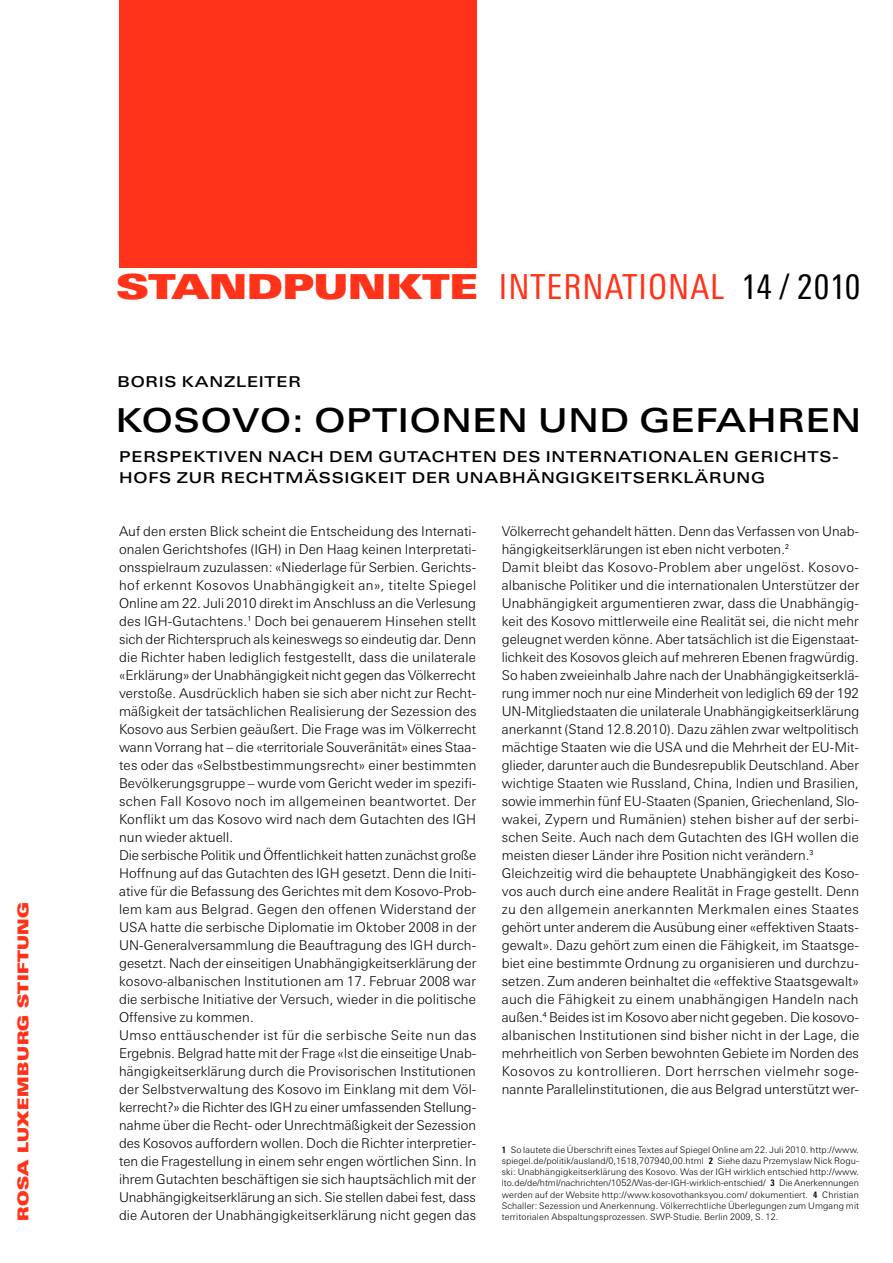
<style>
.page{position:relative;width:893px;height:1263px;background:#fff}
.page>*{position:absolute;margin:0;border:0;box-sizing:border-box;transform-origin:0 0}
.t1{font:condensed 34.5px "Linotype Univers";letter-spacing:.03em;color:#ff3319}
.t2{font:34.5px "Linotype Univers Extd X Black";color:#ff3319}
.t3{font:500 33px "Linotype Univers Extd";letter-spacing:.025em;color:#000}
.t4{font:500 15px/21px "Linotype Univers Extd";letter-spacing:.05em;color:#000}
.t5{font:15px "Linotype Univers Extd X Black";letter-spacing:.02em;color:#ff3319}
.t6{font:300 13.5px/18px "Linotype Univers Basic";letter-spacing:.005em;color:#000}
.t7{font:300 9px/11.2px "Linotype Univers Basic";letter-spacing:.015em;color:#000;text-align:justify}
.s1{color:#000}
.s2{font-family:"Linotype Univers";font-weight:700;font-stretch:condensed}
</style>
<div class="page">
<div style="left:119px;top:0;width:357px;height:268px;background:#ff3319"></div>
<p class="t5" style="left:14px;top:1221px;width:320px;rotate:-90deg">ROSA LUXE MBURG STIFTUNG</p>
<h1 class="t2" style="left:116px;top:266px;width:363px">STANDPUNKTE</h1>
<h1 class="t1" style="left:499px;top:267px;width:363px">INTERNATIONAL <span class="s1">14 / 2010</span></h1>
<p class="t4" style="left:118px;top:371px;width:185px">BORIS KANZLEITER</p>
<h2 class="t3" style="left:116px;top:401px;width:747px">KOSOVO: OPTIONEN UND GEFAHREN</h2>
<p class="t4" style="left:119px;top:446px;width:721px">PERSPEKTIVEN NACH DEM GUTACHTEN DES I NTERNATIONALEN GERICHTS-<br>HOFS ZUR RECHTMÄSSIGKEIT DER U NABHÄNGIGKEITSERKLÄRUNG</p>
<p class="t6" style="left:119px;top:522px;width:359px">Auf den ersten Blick scheint die Entscheidung des Internati&shy;onalen Gerichtshofes (IGH) in Den Haag keinen Interpretati&shy;onsspielraum zuzulassen: «Niederlage für Serbien. Gerichts&shy;hof erkennt Kosovos Unabhängigkeit an», titelte Spiegel Online am 22. Juli 2010 direkt im Anschluss an die Verlesung des IGH-Gutachtens.<sup>1</sup> Doch bei genauerem Hinsehen stellt sich der Richterspruch als keineswegs so eindeutig dar. Denn die Richter haben lediglich festgestellt, dass die unilaterale «Erklärung» der Unabhängigkeit nicht gegen das Völkerrecht verstoße. Ausdrücklich haben sie sich aber nicht zur Recht&shy;mäßigkeit der tatsächlichen Realisierung der Sezession des Kosovo aus Serbien geäußert. Die Frage was im Völkerrecht wann Vorrang hat – die «territoriale Souveränität» eines Staa&shy;tes oder das «Selbstbestimmungsrecht» einer bestimmten Bevölkerungsgruppe – wurde vom Gericht weder im spezifi&shy;schen Fall Kosovo noch im allgemeinen beantwortet. Der Konflikt um das Kosovo wird nach dem Gutachten des IGH nun wieder aktuell.<br>Die serbische Politik und Öffentlichkeit hatten zunächst große Hoffnung auf das Gutachten des IGH gesetzt. Denn die Initi&shy;ative für die Befassung des Gerichtes mit dem Kosovo-Prob&shy;lem kam aus Belgrad. Gegen den offenen Widerstand der USA hatte die serbische Diplomatie im Oktober 2008 in der UN-Generalversammlung die Beauftragung des IGH durch&shy;gesetzt. Nach der einseitigen Unabhängigkeitserklärung der kosovo-albanischen Institutionen am 17. Februar 2008 war die serbische Initiative der Versuch, wieder in die politische Offensive zu kommen.<br>Umso enttäuschender ist für die serbische Seite nun das Ergebnis. Belgrad hatte mit der Frage «Ist die einseitige Unab&shy;hängigkeitserklärung durch die Provisorischen Institutionen der Selbstverwaltung des Kosovo im Einklang mit dem Völ&shy;kerrecht?» die Richter des IGH zu einer umfassenden Stellung&shy;nahme über die Recht- oder Unrechtmäßigkeit der Sezession des Kosovos auffordern wollen. Doch die Richter interpretier&shy;ten die Fragestellung in einem sehr engen wörtlichen Sinn. In ihrem Gutachten beschäftigen sie sich hauptsächlich mit der Unabhängigkeitserklärung an sich. Sie stellen dabei fest, dass die Autoren der Unabhängigkeitserklärung nicht gegen das</p>
<p class="t6" style="left:502px;top:522px;width:359px">Völkerrecht gehandelt hätten. Denn das Verfassen von Unab&shy;hängigkeitserklärungen ist eben nicht verboten.<sup>2<br></sup>Damit bleibt das Kosovo-Problem aber ungelöst. Kosovo&shy;albanische Politiker und die internationalen Unterstützer der Unabhängigkeit argumentieren zwar, dass die Unabhängig&shy;keit des Kosovo mittlerweile eine Realität sei, die nicht mehr geleugnet werden könne. Aber tatsächlich ist die Eigenstaat&shy;lichkeit des Kosovos gleich auf mehreren Ebenen fragwürdig.<br>So haben zweieinhalb Jahre nach der Unabhängigkeitserklä&shy;rung immer noch nur eine Minderheit von lediglich 69 der 192<br>UN-Mitgliedstaaten die unilaterale Unabhängigkeitserklärung anerkannt (Stand 12.8.2010). Dazu zählen zwar weltpolitisch mächtige Staaten wie die USA und die Mehrheit der EU-Mit&shy;glieder, darunter auch die Bundesrepublik Deutschland. Aber wichtige Staaten wie Russland, China, Indien und Brasilien, sowie immerhin fünf EU-Staaten (Spanien, Griechenland, Slo&shy;wakei, Zypern und Rumänien) stehen bisher auf der serbi&shy;schen Seite. Auch nach dem Gutachten des IGH wollen die meisten dieser Länder ihre Position nicht verändern.<sup>3<br></sup>Gleichzeitig wird die behauptete Unabhängigkeit des Koso&shy;vos auch durch eine andere Realität in Frage gestellt. Denn zu den allgemein anerkannten Merkmalen eines Staates gehört unter anderem die Ausübung einer «effektiven Staats&shy;gewalt». Dazu gehört zum einen die Fähigkeit, im Staatsge&shy;biet eine bestimmte Ordnung zu organisieren und durchzu&shy;setzen. Zum anderen beinhaltet die «effektive Staatsgewalt» auch die Fähigkeit zu einem unabhängigen Handeln nach außen.<sup>4</sup> Beides ist im Kosovo aber nicht gegeben. Die kosovo&shy;albanischen Institutionen sind bisher nicht in der Lage, die mehrheitlich von Serben bewohnten Gebiete im Norden des Kosovos zu kontrollieren. Dort herrschen vielmehr soge&shy;nannte Parallelinstitutionen, die aus Belgrad unterstützt wer-</p>
<p class="t7" style="left:502px;top:1143px;width:359px"><span class="s2">1</span> So lautete die Überschrift eines Textes auf Spiegel Online am 22. Juli 2010. http://www. spiegel.de/politik/ausland/0,1518,707940,00.html <span class="s2">2</span> Siehe dazu Przemyslaw Nick Rogu&shy;ski: Unabhängigkeitserklärung des Kosovo. Was der IGH wirklich entschied http://www. lto.de/de/html/nachrichten/1052/Was-der-IGH-wirklich-entschied/ <span class="s2">3</span> Die Anerkennungen werden auf der Website http://www.kosovothanksyou.com/ dokumentiert. <span class="s2">4</span> Christian Schaller: Sezession und Anerkennung. Völkerrechtliche Überlegungen zum Umgang mit territorialen Abspaltungsprozessen. SWP-Studie. Berlin 2009, S. 12.</p>
</div>
